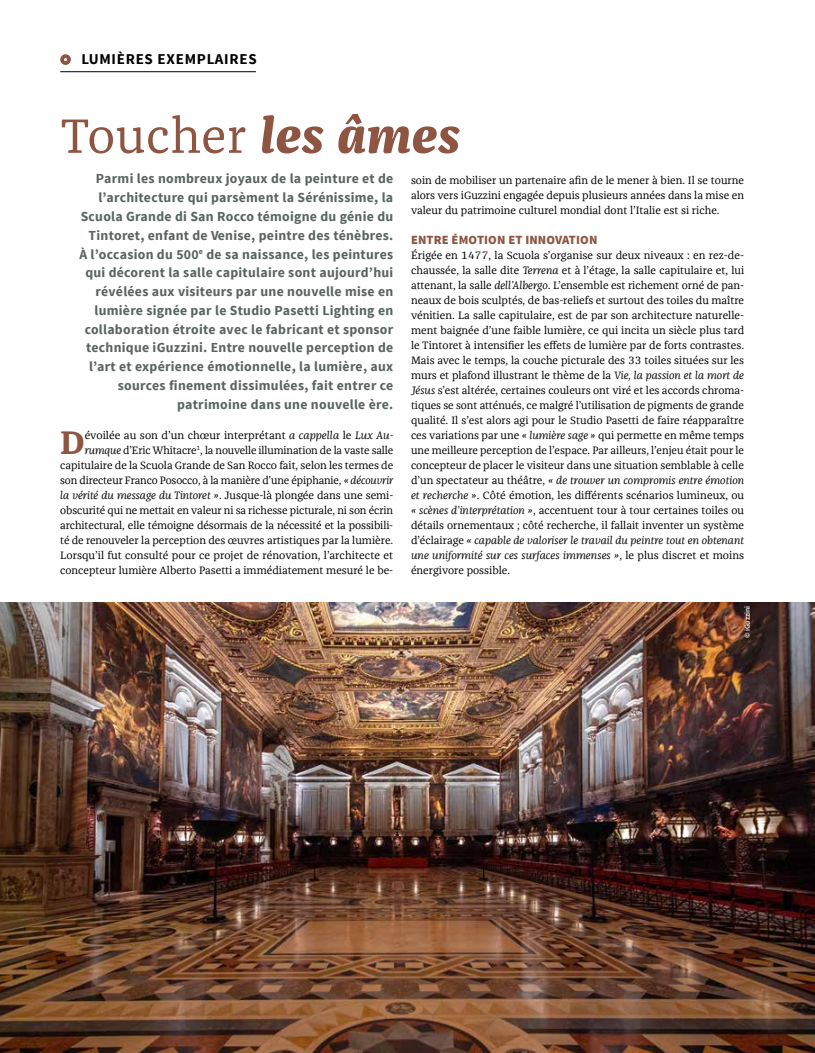
<style>
.page{position:relative;width:815px;height:1053px;background:#fff}
.page>*{position:absolute;margin:0;border:0;box-sizing:border-box;transform-origin:0 0}
.t1{font:50px "Franziska Offc";letter-spacing:.01em;color:#8e5642}
.t2{font:700 33.5px "Franziska Offc";color:#8e5642}
.t3{font:700 15px "Source Sans Pro";letter-spacing:.05em;color:#000}
.t4{font:700 13.75px/18.8px "Source Sans Pro";letter-spacing:.02em;color:#596461;text-align:right}
.t5{font:900 12.5px "Source Sans Pro";letter-spacing:.01em;color:#8e5642}
.t6{font:11px/15px "Franziska Offc";letter-spacing:-.005em;color:#000;text-align:justify}
.t7{font:600 7.5px "Source Sans Pro";color:#fff}
.s1{font-weight:800;font-style:italic}
.s2{font-style:italic}
</style>
<div class="page">
<img style="left:0;top:602px;width:815px;height:450px">
<hr style="left:60px;top:71px;width:196px;height:1px;background:#000">
<div style="left:60px;top:54px;width:11px;height:11px;border:4px solid #8e5642;border-radius:50%"></div>
<h3 class="t3" style="left:81px;top:50px;width:177px">LUMIÈRES EXEMPLAIRES</h3>
<h1 class="t1" style="left:60px;top:108px;width:401px">Toucher <span class="s1">les âmes</span></h1>
<p class="t4" style="left:79px;top:170px;width:315px">Parmi les nombreux joyaux de la peinture et de l’architecture qui parsèment la Sérénissime, la Scuola Grande di San Rocco témoigne du génie du Tintoret, enfant de Venise, peintre des ténèbres.<br>À l’occasion du 500<sup>e</sup> de sa naissance, les peintures qui décorent la salle capitulaire sont aujourd’hui révélées aux visiteurs par une nouvelle mise en lumière signée par le Studio Pasetti Lighting en collaboration étroite avec le fabricant et sponsor technique iGuzzini. Entre nouvelle perception de l’art et expérience émotionnelle, la lumière, aux sources finement dissimulées, fait entrer ce patrimoine dans une nouvelle ère.</p>
<p class="t6" style="left:60px;top:428px;width:335px;text-align:right">évoilée au son d’un chœur interprétant <span class="s2">a cappella</span> le <span class="s2">Lux Au&shy;rumque</span> d’Eric Whitacre<sup>1</sup>, la nouvelle illumination de la vaste salle capitulaire de la Scuola Grande de San Rocco fait, selon les termes de son directeur Franco Posocco, à la manière d’une épiphanie, <span class="s2">« découvrir la vérité du message du Tintoret »</span>. Jusque-là plongée dans une semi&shy;obscurité qui ne mettait en valeur ni sa richesse picturale, ni son écrin architectural, elle témoigne désormais de la nécessité et la possibili&shy;té de renouveler la perception des œuvres artistiques par la lumière.<br>Lorsqu’il fut consulté pour ce projet de rénovation, l’architecte et concepteur lumière Alberto Pasetti a immédiatement mesuré le be-</p>
<h2 class="t2" style="left:60px;top:423px;width:26px">D</h2>
<p class="t6" style="left:411px;top:173px;width:335px">soin de mobiliser un partenaire afin de le mener à bien. Il se tourne alors vers iGuzzini engagée depuis plusieurs années dans la mise en valeur du patrimoine culturel mondial dont l’Italie est si riche.</p>
<p class="t5" style="left:411px;top:231px;width:188px">ENTRE ÉMOTION ET INNOVATION</p>
<p class="t6" style="left:411px;top:248px;width:335px">Érigée en 1477, la Scuola s’organise sur deux niveaux : en rez-de&shy;chaussée, la salle dite <span class="s2">Terrena</span> et à l’étage, la salle capitulaire et, lui attenant, la salle <span class="s2">dell’Albergo</span>. L’ensemble est richement orné de pan&shy;neaux de bois sculptés, de bas-reliefs et surtout des toiles du maître vénitien. La salle capitulaire, est de par son architecture naturelle&shy;ment baignée d’une faible lumière, ce qui incita un siècle plus tard le Tintoret à intensifier les effets de lumière par de forts contrastes.<br>Mais avec le temps, la couche picturale des 33 toiles situées sur les murs et plafond illustrant le thème de la <span class="s2">Vie, la passion et la mort de Jésus</span> s’est altérée, certaines couleurs ont viré et les accords chroma&shy;tiques se sont atténués, ce malgré l’utilisation de pigments de grande qualité. Il s’est alors agi pour le Studio Pasetti de faire réapparaître ces variations par une <span class="s2">« lumière sage »</span> qui permette en même temps une meilleure perception de l’espace. Par ailleurs, l’enjeu était pour le concepteur de placer le visiteur dans une situation semblable à celle d’un spectateur au théâtre, <span class="s2">« de trouver un compromis entre émotion et recherche »</span>. Côté émotion, les différents scénarios lumineux, ou <span class="s2">« scènes d’interprétation »</span>, accentuent tour à tour certaines toiles ou détails ornementaux ; côté recherche, il fallait inventer un système d’éclairage <span class="s2">« capable de valoriser le travail du peintre tout en obtenant une uniformité sur ces surfaces immenses »</span>, le plus discret et moins énergivore possible.</p>
<p class="t7" style="left:742px;top:638px;width:34px;rotate:-90deg">© iGuzzini</p>
</div>
